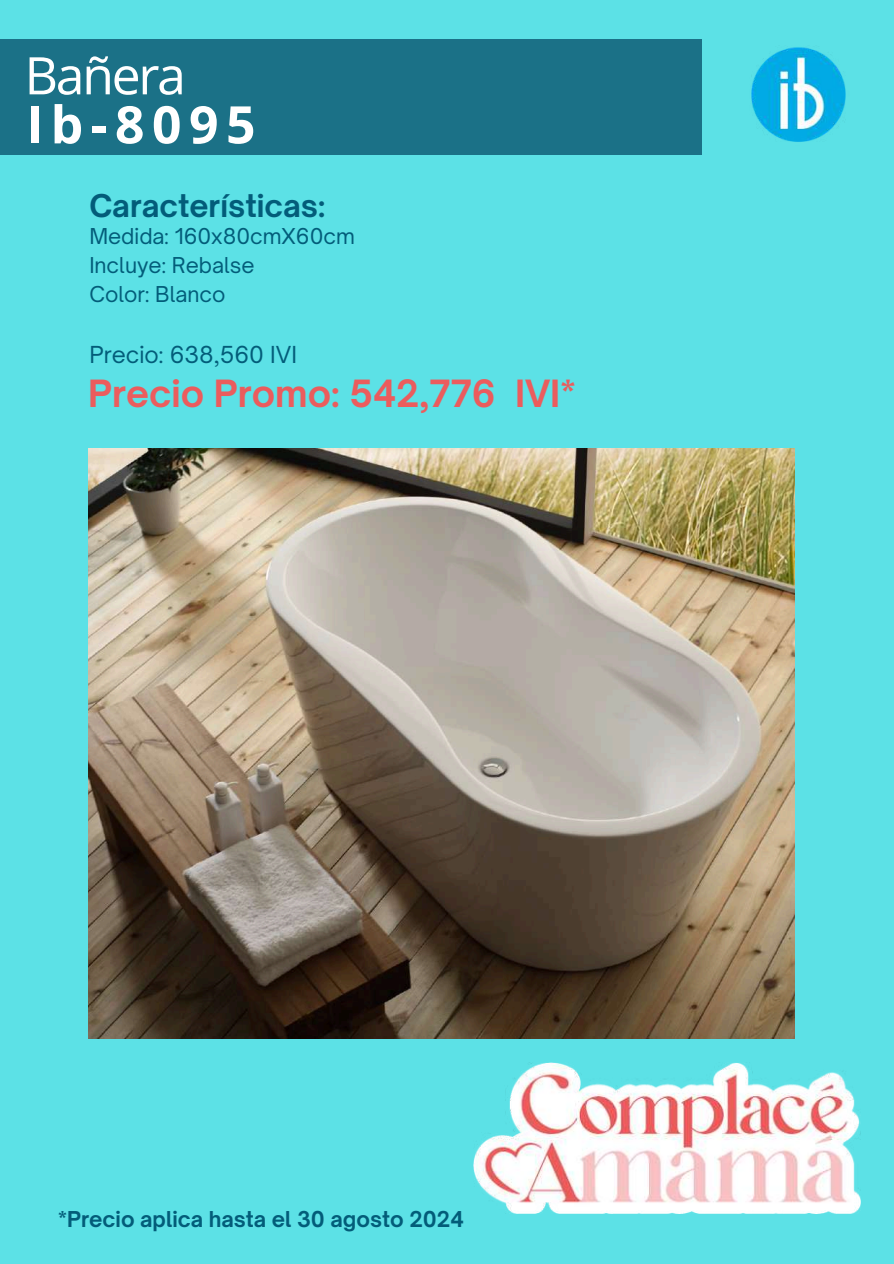
<style>
.page{position:relative;width:894px;height:1264px;background:#fff}
.page>*{position:absolute;margin:0;border:0;box-sizing:border-box;transform-origin:0 0}
.t1{font:700 51.75px "Open Sans";letter-spacing:.145em;color:#fff}
.t2{font:51.75px "Open Sans";letter-spacing:-.045em;color:#fff}
.t3{font:700 35.85px "Open Sauce One";color:#eb5c5d}
.t4{font:700 29.85px "Open Sauce One";color:#035c79}
.t5{font:22.35px "Open Sauce One";color:#035c79}
.t6{font:20.85px/29.2px "Open Sauce One";color:#035c79}
.t7{font:700 20.85px "Open Sauce One";color:#035c79}
</style>
<div class="page">
<div style="left:0;top:0;width:893px;height:1263px;background:#5ce1e6"></div>
<div style="left:0;top:39px;width:701px;height:116px;background:#1b7187"></div>
<img style="left:751px;top:47px;width:95px;height:95px">
<img style="left:88px;top:448px;width:705px;height:590px">
<img style="left:473px;top:1062px;width:387px;height:151px">
<h1 class="t2" style="left:24px;top:39px;width:163px">Bañera</h1>
<h1 class="t1" style="left:26px;top:88px;width:231px">Ib-8095</h1>
<h3 class="t4" style="left:89px;top:187px;width:237px">Características:</h3>
<p class="t6" style="left:89px;top:221px;width:267px">Medida: 160x80cmX60cm<br>Incluye: Rebalse<br>Color: Blanco</p>
<p class="t5" style="left:89px;top:340px;width:209px">Precio: 638,560 IVI</p>
<h2 class="t3" style="left:88px;top:371px;width:489px">Precio Promo: 542,776 IVI*</h2>
<p class="t7" style="left:58px;top:1205px;width:407px">*Precio aplica hasta el 30 agosto 2024</p>
</div>
